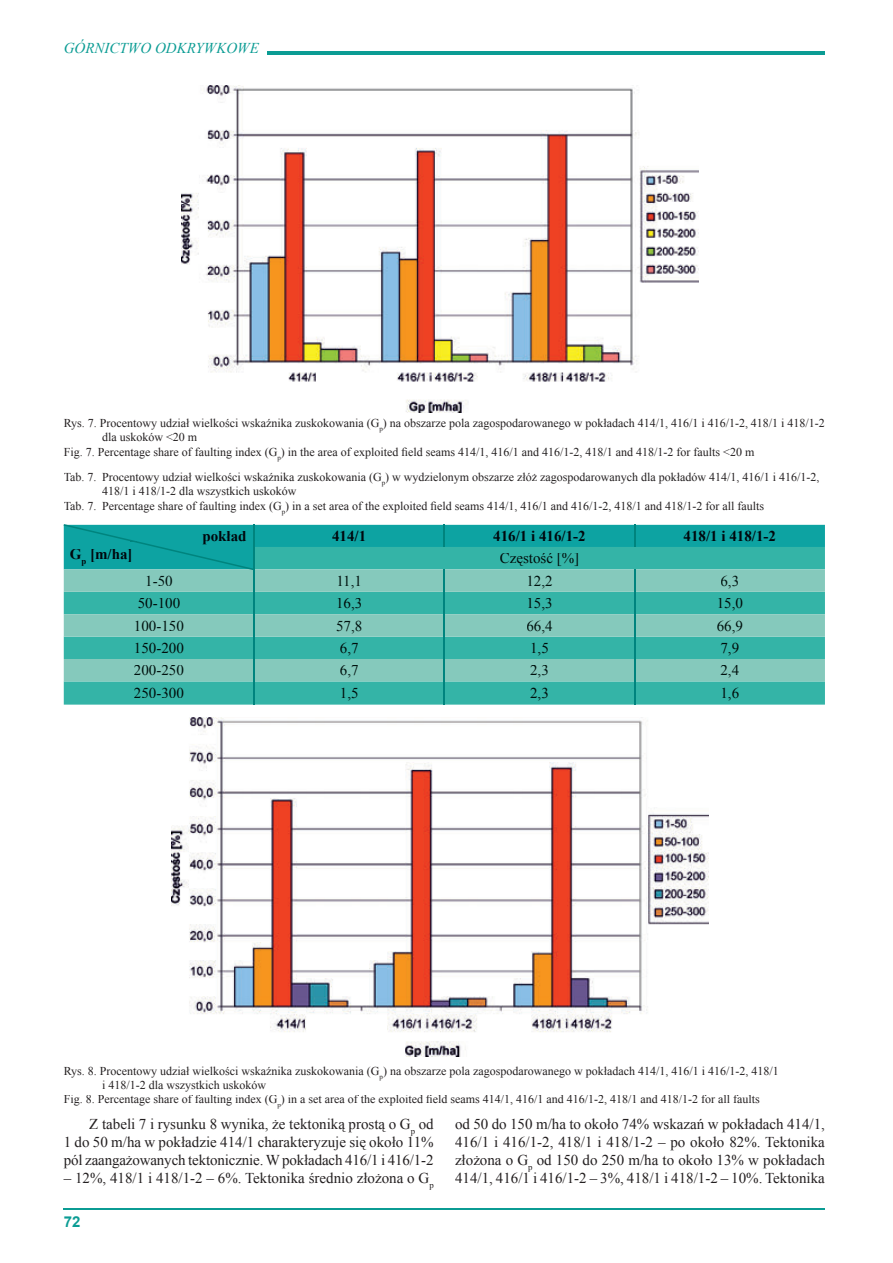
<style>
.page{position:relative;width:893px;height:1263px;background:#fff}
.page>*{position:absolute;margin:0;border:0;box-sizing:border-box;transform-origin:0 0}
.t1{font:15px/18px "Times New Roman";color:#231f20;text-align:justify}
.t2{font:15px "Times New Roman";color:#000d0b}
.t3{font:15px "Times New Roman";color:#00120f}
.t4{font:700 15px "Times New Roman";color:#00070d}
.t5{font:italic 15px "Times New Roman";color:#0b9c94}
.t6{font:700 15px "Arial";color:#0b9c94}
.t7{font:12px "Times New Roman";color:#231f20}
</style>
<div class="page">
<hr style="left:64px;top:1208px;width:761px;height:1px;background:#0b9c94">
<hr style="left:267px;top:51px;width:558px;height:3px;background:#0b9c94">
<img style="left:181px;top:85px;width:518px;height:328px">
<svg style="left:64px;top:525px;width:761px;height:180px;background:#4db9ae"></svg>
<div style="left:86px;top:549px;width:47px;height:13px;background:#0da3a2"></div>
<div style="left:332px;top:531px;width:33px;height:10px;background:#0da3a2"></div>
<div style="left:494px;top:531px;width:91px;height:10px;background:#0da3a2"></div>
<div style="left:684px;top:531px;width:91px;height:10px;background:#0da3a2"></div>
<div style="left:500px;top:553px;width:78px;height:13px;background:#34b4a7"></div>
<div style="left:147px;top:576px;width:25px;height:10px;background:#85c9bc"></div>
<div style="left:338px;top:576px;width:22px;height:12px;background:#85c9bc"></div>
<div style="left:528px;top:576px;width:24px;height:12px;background:#85c9bc"></div>
<div style="left:721px;top:576px;width:17px;height:12px;background:#85c9bc"></div>
<div style="left:138px;top:598px;width:42px;height:10px;background:#34b4a7"></div>
<div style="left:338px;top:598px;width:23px;height:13px;background:#34b4a7"></div>
<div style="left:528px;top:598px;width:23px;height:13px;background:#34b4a7"></div>
<div style="left:718px;top:598px;width:24px;height:13px;background:#34b4a7"></div>
<div style="left:136px;top:620px;width:47px;height:11px;background:#85c9bc"></div>
<div style="left:337px;top:620px;width:24px;height:13px;background:#85c9bc"></div>
<div style="left:527px;top:620px;width:25px;height:13px;background:#85c9bc"></div>
<div style="left:717px;top:620px;width:25px;height:13px;background:#85c9bc"></div>
<div style="left:136px;top:643px;width:47px;height:10px;background:#34b4a7"></div>
<div style="left:340px;top:643px;width:18px;height:12px;background:#34b4a7"></div>
<div style="left:532px;top:643px;width:16px;height:12px;background:#34b4a7"></div>
<div style="left:721px;top:643px;width:17px;height:12px;background:#34b4a7"></div>
<div style="left:134px;top:665px;width:49px;height:10px;background:#85c9bc"></div>
<div style="left:340px;top:665px;width:18px;height:13px;background:#85c9bc"></div>
<div style="left:530px;top:665px;width:18px;height:13px;background:#85c9bc"></div>
<div style="left:721px;top:665px;width:18px;height:13px;background:#85c9bc"></div>
<div style="left:134px;top:688px;width:49px;height:10px;background:#34b4a7"></div>
<div style="left:342px;top:688px;width:16px;height:12px;background:#34b4a7"></div>
<div style="left:530px;top:688px;width:18px;height:12px;background:#34b4a7"></div>
<div style="left:722px;top:688px;width:17px;height:12px;background:#34b4a7"></div>
<img style="left:171px;top:718px;width:538px;height:338px">
<p class="t5" style="left:64px;top:37px;width:197px">GÓRNICTWO ODKRYWKOWE</p>
<p class="t7" style="left:64px;top:415px;width:763px">Rys. 7. Procentowy udział wielkości wskaźnika zuskokowania (G<sub>p</sub>) na obszarze pola zagospodarowanego w pokładach 414/1, 416/1 i 416/1-2, 418/1 i 418/1-2</p>
<p class="t7" style="left:102px;top:429px;width:97px">dla uskoków &lt;20 m</p>
<p class="t7" style="left:64px;top:444px;width:692px">Fig. 7. Percentage share of faulting index (G<sub>p</sub>) in the area of exploited field seams 414/1, 416/1 and 416/1-2, 418/1 and 418/1-2 for faults &lt;20 m</p>
<p class="t7" style="left:64px;top:469px;width:757px">Tab. 7. Procentowy udział wielkości wskaźnika zuskokowania (G<sub>p</sub>) w wydzielonym obszarze złóż zagospodarowanych dla pokładów 414/1, 416/1 i 416/1-2,</p>
<p class="t7" style="left:102px;top:483px;width:196px">418/1 i 418/1-2 dla wszystkich uskoków</p>
<p class="t7" style="left:64px;top:497px;width:702px">Tab. 7. Percentage share of faulting index (G<sub>p</sub>) in a set area of the exploited field seams 414/1, 416/1 and 416/1-2, 418/1 and 418/1-2 for all faults</p>
<p class="t4" style="left:202px;top:526px;width:46px">pokład</p>
<p class="t4" style="left:70px;top:544px;width:64px">G<sub>p</sub> [m/ha]</p>
<p class="t4" style="left:332px;top:526px;width:36px">414/1</p>
<p class="t4" style="left:493px;top:526px;width:94px">416/1 i 416/1-2</p>
<p class="t4" style="left:683px;top:526px;width:94px">418/1 i 418/1-2</p>
<p class="t2" style="left:500px;top:548px;width:81px">Częstość [%]</p>
<p class="t3" style="left:145px;top:571px;width:29px">1-50</p>
<p class="t3" style="left:336px;top:571px;width:27px">11,1</p>
<p class="t3" style="left:526px;top:571px;width:28px">12,2</p>
<p class="t3" style="left:720px;top:571px;width:20px">6,3</p>
<p class="t2" style="left:138px;top:593px;width:44px">50-100</p>
<p class="t2" style="left:336px;top:593px;width:28px">16,3</p>
<p class="t2" style="left:526px;top:593px;width:28px">15,3</p>
<p class="t2" style="left:717px;top:593px;width:28px">15,0</p>
<p class="t3" style="left:134px;top:615px;width:51px">100-150</p>
<p class="t3" style="left:336px;top:615px;width:28px">57,8</p>
<p class="t3" style="left:526px;top:615px;width:28px">66,4</p>
<p class="t3" style="left:717px;top:615px;width:28px">66,9</p>
<p class="t2" style="left:134px;top:638px;width:51px">150-200</p>
<p class="t2" style="left:340px;top:638px;width:20px">6,7</p>
<p class="t2" style="left:530px;top:638px;width:20px">1,5</p>
<p class="t2" style="left:720px;top:638px;width:20px">7,9</p>
<p class="t3" style="left:134px;top:660px;width:51px">200-250</p>
<p class="t3" style="left:340px;top:660px;width:20px">6,7</p>
<p class="t3" style="left:530px;top:660px;width:20px">2,3</p>
<p class="t3" style="left:720px;top:660px;width:20px">2,4</p>
<p class="t2" style="left:134px;top:683px;width:51px">250-300</p>
<p class="t2" style="left:340px;top:683px;width:20px">1,5</p>
<p class="t2" style="left:530px;top:683px;width:20px">2,3</p>
<p class="t2" style="left:720px;top:683px;width:20px">1,6</p>
<p class="t7" style="left:64px;top:1062px;width:716px">Rys. 8. Procentowy udział wielkości wskaźnika zuskokowania (G<sub>p</sub>) na obszarze pola zagospodarowanego w pokładach 414/1, 416/1 i 416/1-2, 418/1</p>
<p class="t7" style="left:102px;top:1077px;width:165px">i 418/1-2 dla wszystkich uskoków</p>
<p class="t7" style="left:64px;top:1091px;width:698px">Fig. 8. Percentage share of faulting index (G<sub>p</sub>) in a set area of the exploited field seams 414/1, 416/1 and 416/1-2, 418/1 and 418/1-2 for all faults</p>
<p class="t1" style="left:64px;top:1115px;width:371px;text-indent:26px">Z tabeli 7 i rysunku 8 wynika, że tektoniką prostą o G<sub>p</sub> od 1 do 50 m/ha w pokładzie 414/1 charakteryzuje się około 11% pól zaangażowanych tektonicznie. W pokładach 416/1 i 416/1-2</p>
<p class="t1" style="left:64px;top:1169px;width:371px">– 12%, 418/1 i 418/1-2 – 6%. Tektonika średnio złożona o G<sub>p</sub></p>
<p class="t6" style="left:64px;top:1212px;width:18px">72</p>
<p class="t1" style="left:455px;top:1115px;width:371px">od 50 do 150 m/ha to około 74% wskazań w pokładach 414/1, 416/1 i 416/1-2, 418/1 i 418/1-2 – po około 82%. Tektonika złożona o G<sub>p</sub> od 150 do 250 m/ha to około 13% w pokładach 414/1, 416/1 i 416/1-2 – 3%, 418/1 i 418/1-2 – 10%. Tektonika</p>
</div>
